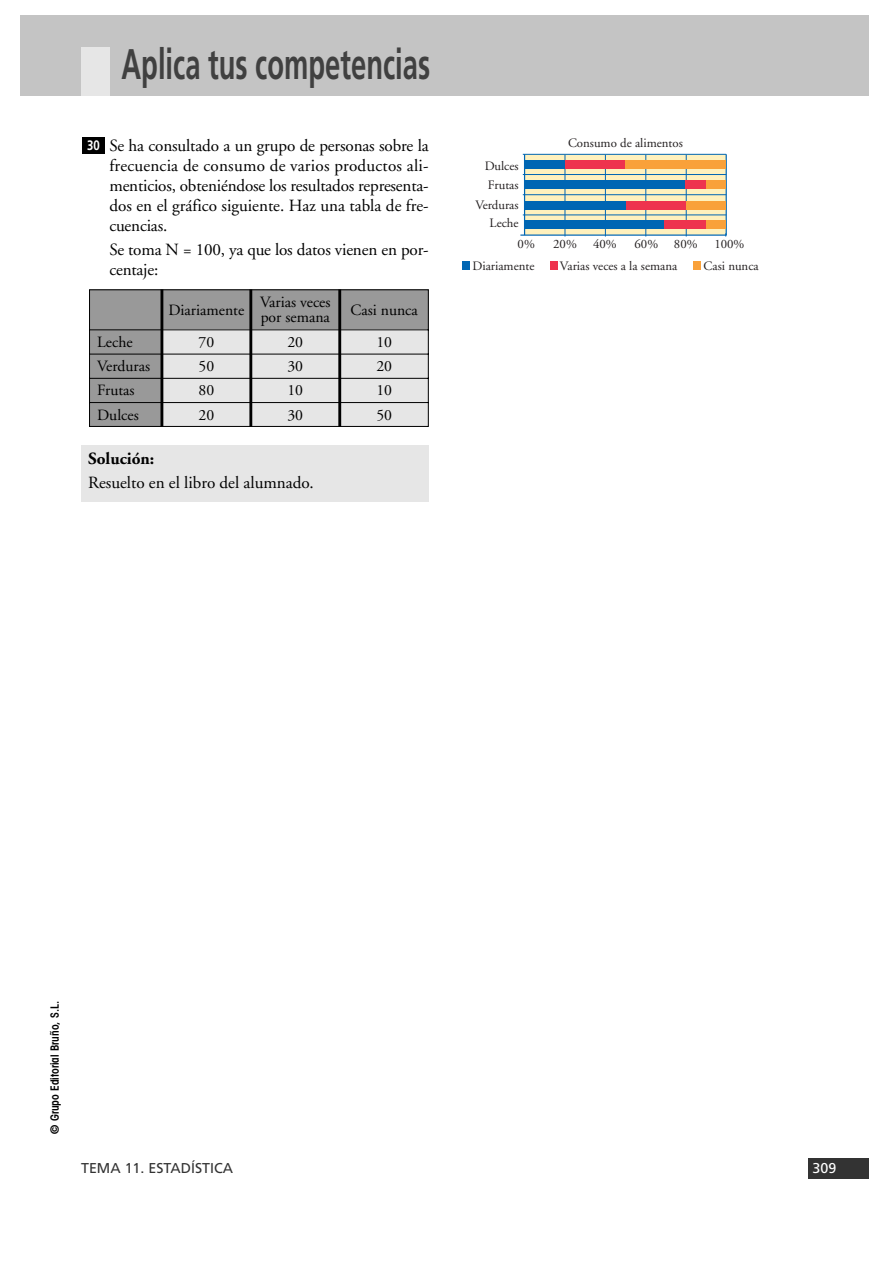
<style>
.page{position:relative;width:893px;height:1263px;background:#fff}
.page>*{position:absolute;margin:0;border:0;box-sizing:border-box;transform-origin:0 0}
.t1{font:700 42.75px "Frutiger";color:#404040;scale:.64 1}
.t2{font:17.1px/20px "Adobe Garamond";color:#000;text-align:justify}
.t3{font:700 17.1px "Adobe Garamond";color:#000}
.t4{font:15.6px/24.3px "Adobe Garamond";color:#000;text-align:center}
.t5{font:14.25px "Frutiger";color:#333}
.t6{font:14.25px "Frutiger";color:#fff}
.t7{font:700 13.65px "Frutiger";color:#fff;scale:.83 1}
.t8{font:12.9px "Adobe Garamond";color:#231f20}
.t9{font:600 condensed 11.4px "Avant Garde";color:#000}
</style>
<div class="page">
<div style="left:808px;top:1158px;width:61px;height:20px;background:#333"></div>
<div style="left:20px;top:15px;width:849px;height:81px;background:#c4c4c4"></div>
<div style="left:81px;top:47px;width:28px;height:49px;background:#e6e6e6"></div>
<div style="left:81px;top:445px;width:347px;height:56px;background:#e6e6e6"></div>
<div style="left:82px;top:137px;width:23px;height:17px;background:#000"></div>
<div style="left:524px;top:154px;width:202px;height:81px;background:#fff1bd"></div>
<hr style="left:523px;top:154px;width:203px;height:1px;background:#0066b3">
<hr style="left:523px;top:174px;width:203px;height:1px;background:#0066b3">
<hr style="left:523px;top:194px;width:203px;height:1px;background:#0066b3">
<hr style="left:523px;top:215px;width:203px;height:1px;background:#0066b3">
<hr style="left:524px;top:154px;width:1px;height:81px;background:#0066b3">
<hr style="left:725px;top:154px;width:1px;height:81px;background:#0066b3">
<hr style="left:564px;top:155px;width:1px;height:82px;background:#0066b3">
<hr style="left:605px;top:155px;width:1px;height:82px;background:#0066b3">
<hr style="left:645px;top:155px;width:1px;height:82px;background:#0066b3">
<hr style="left:686px;top:155px;width:1px;height:82px;background:#0066b3">
<div style="left:524px;top:221px;width:140px;height:8px;background:#0066b3"></div>
<div style="left:664px;top:221px;width:42px;height:8px;background:#ee334e"></div>
<div style="left:706px;top:221px;width:19px;height:8px;background:#f9a13a"></div>
<div style="left:524px;top:201px;width:102px;height:9px;background:#0066b3"></div>
<div style="left:626px;top:201px;width:60px;height:9px;background:#ee334e"></div>
<div style="left:686px;top:201px;width:39px;height:9px;background:#f9a13a"></div>
<div style="left:524px;top:180px;width:161px;height:9px;background:#0066b3"></div>
<div style="left:685px;top:180px;width:21px;height:9px;background:#ee334e"></div>
<div style="left:706px;top:180px;width:19px;height:9px;background:#f9a13a"></div>
<div style="left:524px;top:160px;width:41px;height:9px;background:#0066b3"></div>
<div style="left:462px;top:261px;width:8px;height:9px;background:#0066b3"></div>
<div style="left:549px;top:261px;width:8px;height:9px;background:#ee334e"></div>
<div style="left:693px;top:261px;width:8px;height:9px;background:#f9a13a"></div>
<div style="left:565px;top:160px;width:60px;height:9px;background:#ee334e"></div>
<div style="left:625px;top:160px;width:100px;height:9px;background:#f9a13a"></div>
<hr style="left:520px;top:235px;width:206px;height:1px;background:#0066b3">
<svg style="left:89px;top:289px;width:340px;height:138px;background:#b9b9b9"></svg>
<hr style="left:160px;top:289px;width:3px;height:138px;background:#000">
<hr style="left:249px;top:289px;width:3px;height:138px;background:#000">
<hr style="left:338px;top:289px;width:3px;height:138px;background:#000">
<h1 class="t1" style="left:121px;top:47px;width:484px">Aplica tus competencias</h1>
<p class="t7" style="left:87px;top:139px;width:17px">30</p>
<p class="t2" style="left:109px;top:137px;width:321px">Se ha consultado a un grupo de personas sobre la frecuencia de consumo de varios productos ali&shy;menticios, obteniéndose los resultados representa&shy;dos en el gráfico siguiente. Haz una tabla de fre&shy;cuencias.</p>
<p class="t2" style="left:109px;top:241px;width:321px">Se toma N = 100, ya que los datos vienen en por&shy;centaje:</p>
<p class="t4" style="left:97px;top:331px;width:37px">Leche</p>
<p class="t4" style="left:168px;top:295px;width:77px;line-height:32.2px">Diariamente<br>70</p>
<p class="t4" style="left:97px;top:356px;width:54px">Verduras</p>
<p class="t4" style="left:198px;top:356px;width:17px">50</p>
<p class="t4" style="left:97px;top:380px;width:39px">Frutas</p>
<p class="t4" style="left:198px;top:380px;width:17px">80</p>
<p class="t4" style="left:97px;top:404px;width:43px">Dulces</p>
<p class="t4" style="left:198px;top:404px;width:17px">20</p>
<p class="t4" style="left:260px;top:295px;width:72px;line-height:15.8px;text-align:left">Varias veces por semana</p>
<p class="t4" style="left:287px;top:331px;width:17px;text-align:justify">20<br>30<br>10<br>30</p>
<p class="t3" style="left:88px;top:452px;width:68px">Solución:</p>
<p class="t2" style="left:88px;top:474px;width:227px">Resuelto en el libro del alumnado.</p>
<p class="t4" style="left:350px;top:295px;width:69px;line-height:32.2px">Casi nunca<br>10</p>
<p class="t4" style="left:376px;top:356px;width:17px;text-align:justify">20<br>10<br>50</p>
<p class="t8" style="left:484px;top:161px;width:35px">Dulces</p>
<p class="t8" style="left:488px;top:180px;width:32px">Frutas</p>
<p class="t8" style="left:475px;top:200px;width:45px">Verduras</p>
<p class="t8" style="left:489px;top:218px;width:30px">Leche</p>
<p class="t8" style="left:568px;top:137px;width:116px">Consumo de alimentos</p>
<p class="t8" style="left:517px;top:239px;width:19px">0%</p>
<p class="t8" style="left:553px;top:239px;width:25px">20%</p>
<p class="t8" style="left:593px;top:239px;width:25px">40%</p>
<p class="t8" style="left:634px;top:239px;width:65px">60% 80%</p>
<p class="t8" style="left:714px;top:239px;width:32px">100%</p>
<p class="t8" style="left:472px;top:260px;width:63px">Diariamente</p>
<p class="t8" style="left:560px;top:260px;width:119px">Varias veces a la semana</p>
<p class="t8" style="left:703px;top:260px;width:57px">Casi nunca</p>
<p class="t9" style="left:50px;top:1134px;width:134px;rotate:-90deg">© Grupo Editorial Bruño, S.L.</p>
<p class="t5" style="left:81px;top:1163px;width:154px">TEMA 11. ESTADÍSTICA</p>
<p class="t6" style="left:812px;top:1163px;width:25px">309</p>
</div>
